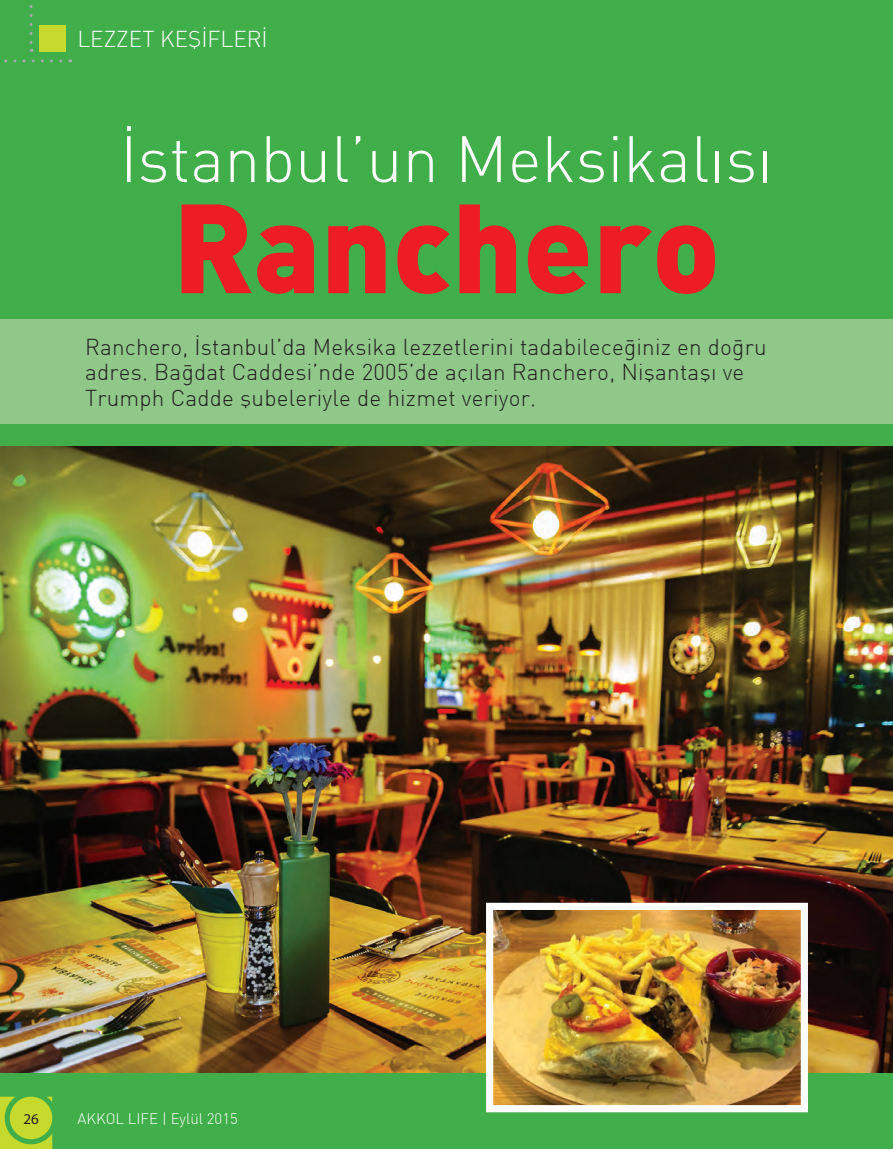
<style>
.page{position:relative;width:893px;height:1149px;background:#fff}
.page>*{position:absolute;margin:0;border:0;box-sizing:border-box;transform-origin:0 0}
.t1{font:900 124.5px "DI Nbek";color:#ee1d23}
.t2{font:300 64.5px "DI Nbek";color:#fff}
.t3{font:300 22.5px/25.5px "DI Nbek";letter-spacing:.01em;color:#231f20}
.t4{font:300 22.5px "DI Nbek";color:#fff}
.t5{font:300 15px "DI Nbek";color:#fff}
.t6{font:15px "Myriad Pro";color:#231f20}
</style>
<div class="page">
<div style="left:0;top:0;width:893px;height:1148px;background:#40ae49"></div>
<div style="left:0;top:319px;width:893px;height:104px;background:#8fc889"></div>
<svg style="left:4px;top:59px;width:57px;height:3px"></svg>
<svg style="left:30px;top:5px;width:3px;height:47px"></svg>
<div style="left:40px;top:25px;width:26px;height:27px;background:#c6d92d"></div>
<svg style="left:0;top:1096px;width:52px;height:52px"></svg>
<div style="left:10px;top:1096px;width:42px;height:42px;background:#c6d92d;border-radius:50%"></div>
<img style="left:0;top:446px;width:893px;height:625px">
<img style="left:494px;top:910px;width:306px;height:193px">
<div style="left:486px;top:902px;width:322px;height:209px;border:7px solid #fff"></div>
<p class="t4" style="left:77px;top:25px;width:192px">LEZZET KEŞİFLERİ</p>
<h2 class="t2" style="left:120px;top:119px;width:654px">İstanbul’un Meksikalısı</h2>
<h1 class="t1" style="left:173px;top:165px;width:549px">Ranchero</h1>
<p class="t3" style="left:85px;top:333px;width:683px">Ranchero, İstanbul’da Meksika lezzetlerini tadabileceğiniz en doğru adres. Bağdat Caddesi’nde 2005’de açılan Ranchero, Nişantaşı ve<br>Trumph Cadde şubeleriyle de hizmet veriyor.</p>
<p class="t6" style="left:23px;top:1108px;width:17px">26</p>
<p class="t5" style="left:77px;top:1109px;width:162px">AKKOL LIFE | Eylül 2015</p>
</div>
